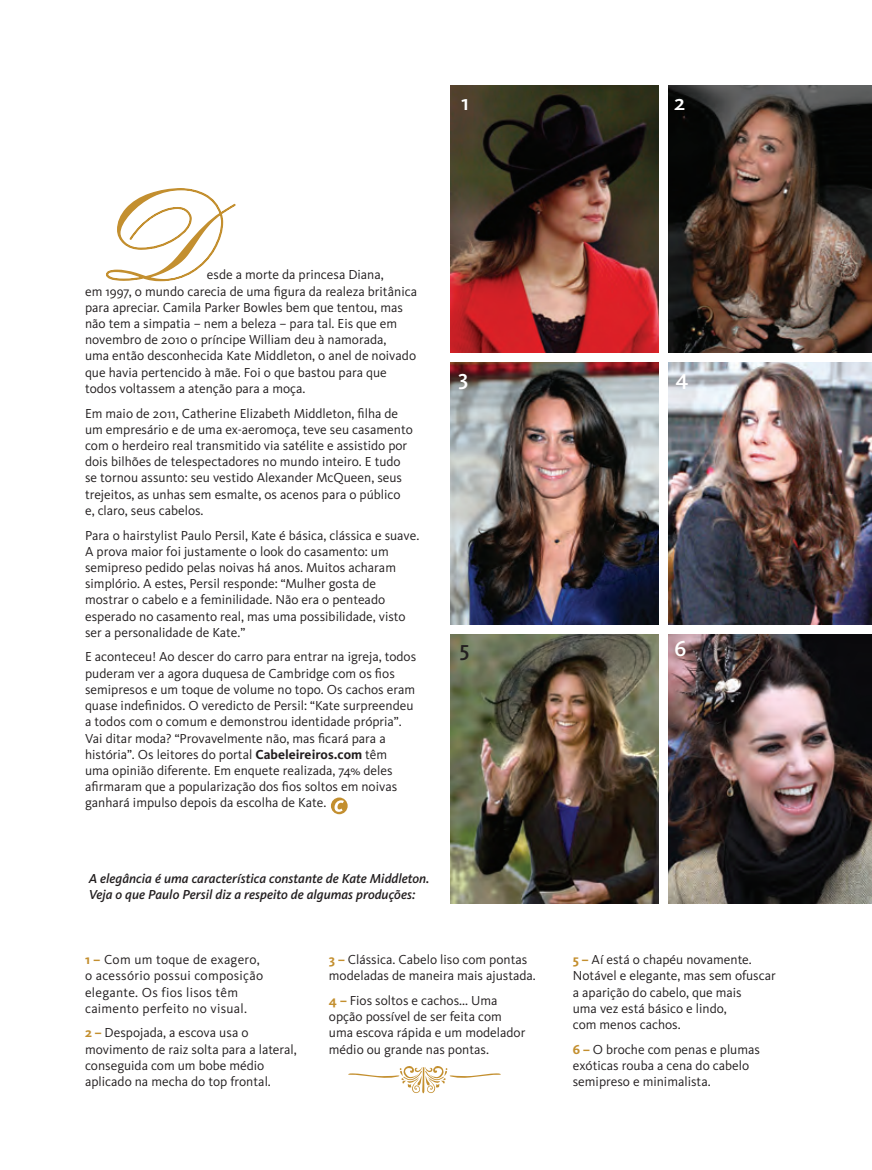
<style>
.page{position:relative;width:872px;height:1170px;background:#fff}
.page>*{position:absolute;margin:0;border:0;box-sizing:border-box;transform-origin:0 0}
.t1{font:135px "Kunstler Script";color:#c38f2f}
.t2{font:500 22.5px "Kievit OT";color:#fff}
.t3{font:500 22.5px "Kievit OT";color:#231f20}
.t4{font:13.5px/16.2px "Kievit OT";color:#231f20}
.t5{font:italic 500 13.5px/16.2px "Kievit OT";color:#231f20}
.t6{font:13.5px/16.2px "Kievit OT";letter-spacing:.02em;color:#231f20}
.s1{font-weight:700}
.s2{font-weight:700;color:#c38f2f}
</style>
<div class="page">
<svg style="left:106px;top:188px;width:130px;height:94px"></svg>
<svg style="left:331px;top:797px;width:17px;height:17px"></svg>
<svg style="left:334px;top:800px;width:10px;height:11px"></svg>
<img style="left:450px;top:85px;width:422px;height:540px">
<img style="left:451px;top:634px;width:421px;height:268px">
<svg style="left:348px;top:1066px;width:153px;height:28px"></svg>
<div style="left:660px;top:80px;width:8px;height:828px;background:#fff"></div>
<div style="left:445px;top:353px;width:427px;height:9px;background:#fff"></div>
<p class="t2" style="left:461px;top:89px;width:9px">1</p>
<p class="t2" style="left:674px;top:89px;width:13px">2</p>
<p class="t1" style="left:85px;top:168px;width:123px">D</p>
<p class="t4" style="left:85px;top:266px;width:333px;text-indent:122px">esde a morte da princesa Diana,<br>em 1997, o mundo carecia de uma figura da realeza britânica para apreciar. Camila Parker Bowles bem que tentou, mas não tem a simpatia – nem a beleza – para tal. Eis que em novembro de 2010 o príncipe William deu à namorada,<br>uma então desconhecida Kate Middleton, o anel de noivado que havia pertencido à mãe. Foi o que bastou para que todos voltassem a atenção para a moça.</p>
<p class="t4" style="left:85px;top:405px;width:329px">Em maio de 2011, Catherine Elizabeth Middleton, filha de um empresário e de uma ex-aeromoça, teve seu casamento com o herdeiro real transmitido via satélite e assistido por dois bilhões de telespectadores no mundo inteiro. E tudo se tornou assunto: seu vestido Alexander McQueen, seus trejeitos, as unhas sem esmalte, os acenos para o público e, claro, seus cabelos.</p>
<p class="t4" style="left:85px;top:526px;width:336px">Para o hairstylist Paulo Persil, Kate é básica, clássica e suave.<br>A prova maior foi justamente o look do casamento: um semipreso pedido pelas noivas há anos. Muitos acharam simplório. A estes, Persil responde: “Mulher gosta de mostrar o cabelo e a feminilidade. Não era o penteado esperado no casamento real, mas uma possibilidade, visto ser a personalidade de Kate.”</p>
<p class="t4" style="left:85px;top:648px;width:333px">E aconteceu! Ao descer do carro para entrar na igreja, todos puderam ver a agora duquesa de Cambridge com os fios semipresos e um toque de volume no topo. Os cachos eram quase indefinidos. O veredicto de Persil: “Kate surpreendeu a todos com o comum e demonstrou identidade própria”.<br>Vai ditar moda? “Provavelmente não, mas ficará para a história”. Os leitores do portal <span class="s1">Cabeleireiros.com</span> têm<br>uma opinião diferente. Em enquete realizada, 74% deles afirmaram que a popularização dos fios soltos em noivas ganhará impulso depois da escolha de Kate.</p>
<p class="t5" style="left:89px;top:870px;width:342px">A elegância é uma característica constante de Kate Middleton.<br>Veja o que Paulo Persil diz a respeito de algumas produções:</p>
<p class="t2" style="left:458px;top:363px;width:11px">3</p>
<p class="t2" style="left:675px;top:363px;width:15px">4</p>
<p class="t3" style="left:459px;top:635px;width:11px">5</p>
<p class="t2" style="left:674px;top:635px;width:13px">6</p>
<p class="t6" style="left:85px;top:951px;width:180px"><span class="s2">1 –</span> Com um toque de exagero, o acessório possui composição elegante. Os fios lisos têm caimento perfeito no visual.</p>
<p class="t4" style="left:85px;top:1024px;width:213px"><span class="s2">2 –</span> Despojada, a escova usa o movimento de raiz solta para a lateral, conseguida com um bobe médio aplicado na mecha do top frontal.</p>
<p class="t4" style="left:329px;top:951px;width:208px"><span class="s2">3 –</span> Clássica. Cabelo liso com pontas modeladas de maneira mais ajustada.</p>
<p class="t4" style="left:329px;top:992px;width:198px"><span class="s2">4 –</span> Fios soltos e cachos... Uma opção possível de ser feita com uma escova rápida e um modelador médio ou grande nas pontas.</p>
<p class="t4" style="left:573px;top:951px;width:204px"><span class="s2">5 –</span> Aí está o chapéu novamente.<br>Notável e elegante, mas sem ofuscar a aparição do cabelo, que mais<br>uma vez está básico e lindo,<br>com menos cachos.</p>
<p class="t4" style="left:573px;top:1040px;width:189px"><span class="s2">6 –</span> O broche com penas e plumas exóticas rouba a cena do cabelo semipreso e minimalista.</p>
</div>
